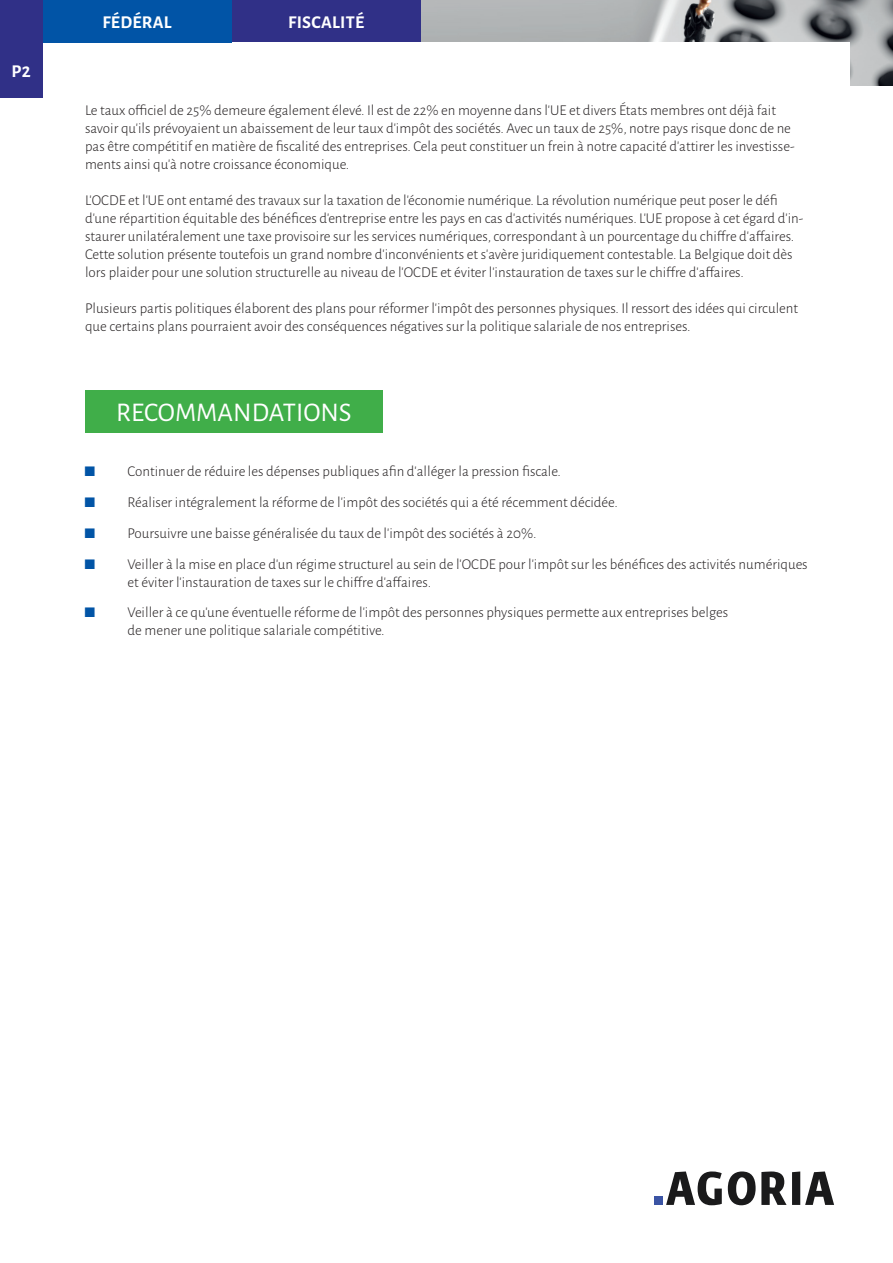
<style>
.page{position:relative;width:893px;height:1263px;background:#fff}
.page>*{position:absolute;margin:0;border:0;box-sizing:border-box;transform-origin:0 0}
.t1{font:27px "Alegreya Sans";color:#fff}
.t2{font:700 18px "Alegreya Sans";letter-spacing:.015em;color:#fff}
.t3{font:300 15px/18px "Alegreya Sans";color:#231f20}
</style>
<div class="page">
<div style="left:654px;top:1197px;width:8px;height:8px;background:#3b54a4"></div>
<svg style="left:666px;top:1171px;width:56px;height:34px"></svg>
<svg style="left:728px;top:1171px;width:106px;height:34px"></svg>
<img style="left:421px;top:0;width:471px;height:85px">
<div style="left:232px;top:0;width:189px;height:43px;background:#303087"></div>
<div style="left:43px;top:43px;width:807px;height:177px;background:#fff"></div>
<div style="left:43px;top:0;width:189px;height:43px;background:#0154a6"></div>
<div style="left:0;top:0;width:43px;height:98px;background:#303087"></div>
<div style="left:85px;top:391px;width:298px;height:42px;background:#40ae49"></div>
<p class="t2" style="left:12px;top:58px;width:21px">P2</p>
<p class="t2" style="left:102px;top:10px;width:71px">FÉDÉRAL</p>
<p class="t2" style="left:288px;top:10px;width:78px">FISCALITÉ</p>
<p class="t3" style="left:85px;top:101px;width:711px">Le taux officiel de 25% demeure également élevé. Il est de 22% en moyenne dans l’UE et divers États membres ont déjà fait savoir qu’ils prévoyaient un abaissement de leur taux d’impôt des sociétés. Avec un taux de 25%, notre pays risque donc de ne pas être compétitif en matière de fiscalité des entreprises. Cela peut constituer un frein à notre capacité d’attirer les investisse&shy;ments ainsi qu’à notre croissance économique.</p>
<p class="t3" style="left:85px;top:191px;width:720px">L’OCDE et l’UE ont entamé des travaux sur la taxation de l’économie numérique. La révolution numérique peut poser le défi d’une répartition équitable des bénéfices d’entreprise entre les pays en cas d’activités numériques. L’UE propose à cet égard d’in&shy;staurer unilatéralement une taxe provisoire sur les services numériques, correspondant à un pourcentage du chiffre d’affaires.<br>Cette solution présente toutefois un grand nombre d’inconvénients et s’avère juridiquement contestable. La Belgique doit dès lors plaider pour une solution structurelle au niveau de l’OCDE et éviter l’instauration de taxes sur le chiffre d’affaires.</p>
<p class="t3" style="left:85px;top:299px;width:715px">Plusieurs partis politiques élaborent des plans pour réformer l’impôt des personnes physiques. Il ressort des idées qui circulent que certains plans pourraient avoir des conséquences négatives sur la politique salariale de nos entreprises.</p>
<h1 class="t1" style="left:116px;top:394px;width:237px">RECOMMANDATIONS</h1>
<p class="t3" style="left:128px;top:456px;width:682px;line-height:30.8px">Continuer de réduire les dépenses publiques afin d’alléger la pression fiscale.<br>Réaliser intégralement la réforme de l’impôt des sociétés qui a été récemment décidée.<br>Poursuivre une baisse généralisée du taux de l’impôt des sociétés à 20%.<br>Veiller à la mise en place d’un régime structurel au sein de l’OCDE pour l’impôt sur les bénéfices des activités numériques</p>
<p class="t3" style="left:128px;top:566px;width:602px;line-height:30.8px">et éviter l’instauration de taxes sur le chiffre d’affaires.<br>Veiller à ce qu’une éventuelle réforme de l’impôt des personnes physiques permette aux entreprises belges</p>
<p class="t3" style="left:128px;top:621px;width:259px">de mener une politique salariale compétitive.</p>
</div>
